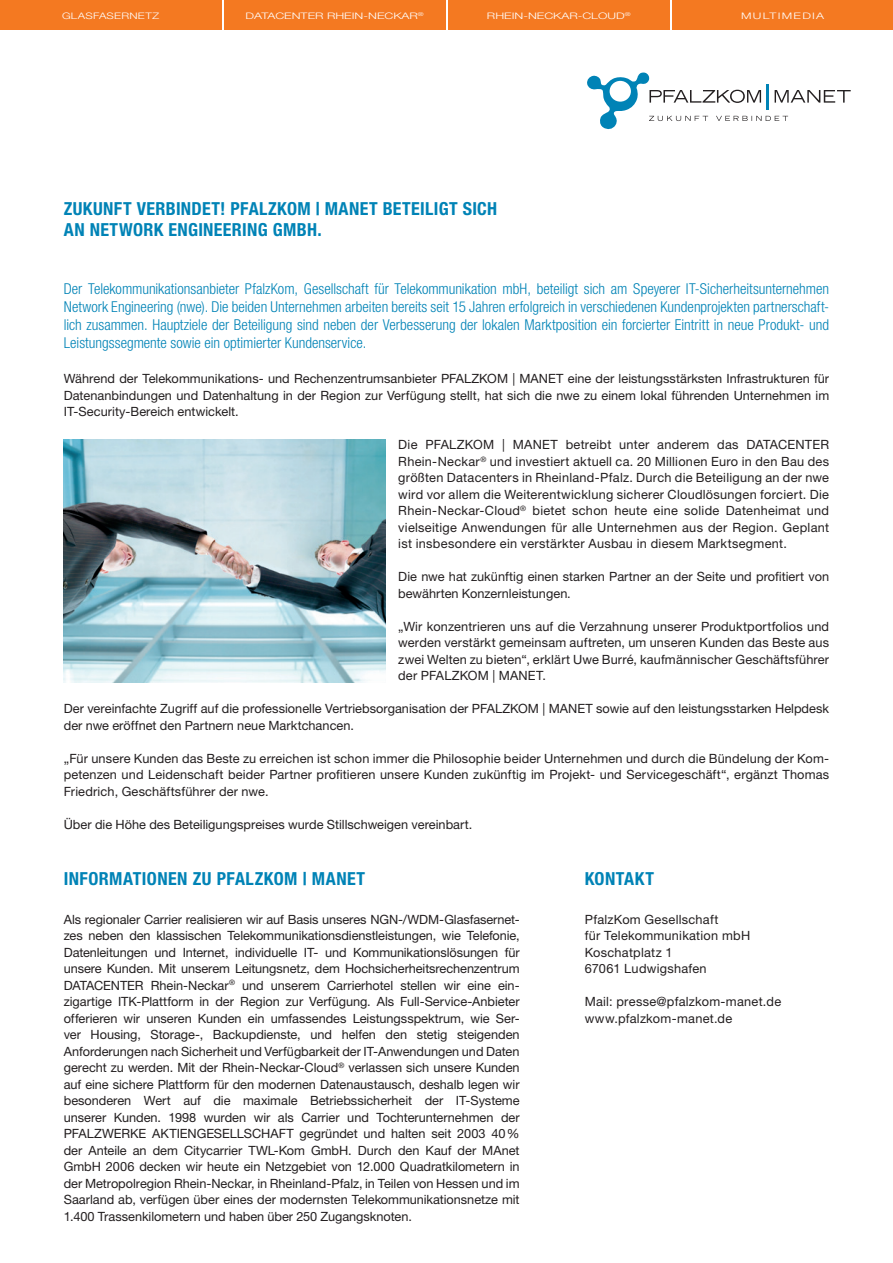
<style>
.page{position:relative;width:893px;height:1263px;background:#fff}
.page>*{position:absolute;margin:0;border:0;box-sizing:border-box;transform-origin:0 0}
.t1{font:700 condensed 18px/21.6px "Helvetica Neue LT Std";letter-spacing:.02em;color:#0083b6}
.t2{font:300 condensed 15px/18px "Helvetica Neue LT Std";color:#0083b6;text-align:justify}
.t3{font:12.75px/16.5px "Helvetica Neue LT Std";letter-spacing:.005em;color:#231f20;text-align:justify}
.t4{font:300 9px "Helvetica Neue LT Std";color:#fff;scale:1.4 1}
.t5{font:300 9px "Helvetica Neue LT Std";letter-spacing:.02em;color:#fff;scale:1.3 1}
.t6{font:300 9px "Helvetica Neue LT Std";letter-spacing:.1em;color:#fff;scale:1.4 1}
</style>
<div class="page">
<div style="left:0;top:0;width:221px;height:30px;background:#f47921"></div>
<div style="left:224px;top:0;width:221px;height:30px;background:#f47921"></div>
<div style="left:448px;top:0;width:221px;height:30px;background:#f47921"></div>
<div style="left:672px;top:0;width:221px;height:30px;background:#f47921"></div>
<svg style="left:587px;top:72px;width:264px;height:58px"></svg>
<hr style="left:767px;top:84px;width:2px;height:25px;background:#0083b6">
<img style="left:64px;top:440px;width:322px;height:242px">
<p class="t5" style="left:62px;top:10px;width:76px">GLASFASERNETZ</p>
<p class="t4" style="left:246px;top:10px;width:129px">DATACENTER RHEIN-NECKAR<sup>®</sup></p>
<p class="t4" style="left:487px;top:10px;width:104px">RHEIN-NECKAR-CLOUD<sup>®</sup></p>
<p class="t6" style="left:741px;top:10px;width:61px">MULTIMEDIA</p>
<h1 class="t1" style="left:64px;top:197px;width:435px">ZUKUNFT VERBINDET! PFALZKOM | MANET BETEILIGT SICH<br>AN NETWORK ENGINEERING GMBH.</h1>
<p class="t2" style="left:64px;top:280px;width:767px">Der Telekommunikationsanbieter PfalzKom, Gesellschaft für Telekommunikation mbH, beteiligt sich am Speyerer IT-Sicherheitsunternehmen Network Engineering (nwe). Die beiden Unternehmen arbeiten bereits seit 15 Jahren erfolgreich in verschiedenen Kundenprojekten partnerschaft&shy;lich zusammen. Hauptziele der Beteiligung sind neben der Verbesserung der lokalen Marktposition ein forcierter Eintritt in neue Produkt- und Leistungssegmente sowie ein optimierter Kundenservice.</p>
<p class="t3" style="left:64px;top:370px;width:767px">Während der Telekommunikations- und Rechenzentrumsanbieter PFALZKOM | MANET eine der leistungsstärksten Infrastrukturen für Datenanbindungen und Datenhaltung in der Region zur Verfügung stellt, hat sich die nwe zu einem lokal führenden Unternehmen im IT-Security-Bereich entwickelt.</p>
<p class="t3" style="left:398px;top:436px;width:432px">Die PFALZKOM | MANET betreibt unter anderem das DATACENTER Rhein-Neckar<sup>®</sup> und investiert aktuell ca. 20 Millionen Euro in den Bau des größten Datacenters in Rheinland-Pfalz. Durch die Beteiligung an der nwe wird vor allem die Weiterentwicklung sicherer Cloudlösungen forciert. Die Rhein-Neckar-Cloud<sup>®</sup> bietet schon heute eine solide Datenheimat und vielseitige Anwendungen für alle Unternehmen aus der Region. Geplant ist insbesondere ein verstärkter Ausbau in diesem Marktsegment.</p>
<p class="t3" style="left:398px;top:568px;width:432px">Die nwe hat zukünftig einen starken Partner an der Seite und profitiert von bewährten Konzernleistungen.</p>
<p class="t3" style="left:398px;top:618px;width:432px">„Wir konzentrieren uns auf die Verzahnung unserer Produktportfolios und werden verstärkt gemeinsam auftreten, um unseren Kunden das Beste aus zwei Welten zu bieten“, erklärt Uwe Burré, kaufmännischer Geschäftsführer der PFALZKOM | MANET.</p>
<p class="t3" style="left:64px;top:700px;width:767px">Der vereinfachte Zugriff auf die professionelle Vertriebsorganisation der PFALZKOM | MANET sowie auf den leistungsstarken Helpdesk der nwe eröffnet den Partnern neue Marktchancen.</p>
<p class="t3" style="left:64px;top:750px;width:767px">„Für unsere Kunden das Beste zu erreichen ist schon immer die Philosophie beider Unternehmen und durch die Bündelung der Kom&shy;petenzen und Leidenschaft beider Partner profitieren unsere Kunden zukünftig im Projekt- und Servicegeschäft“, ergänzt Thomas Friedrich, Geschäftsführer der nwe.</p>
<p class="t3" style="left:64px;top:816px;width:410px">Über die Höhe des Beteiligungspreises wurde Stillschweigen vereinbart.</p>
<h1 class="t1" style="left:64px;top:867px;width:303px">INFORMATIONEN ZU PFALZKOM | MANET</h1>
<p class="t3" style="left:64px;top:911px;width:457px">Als regionaler Carrier realisieren wir auf Basis unseres NGN-/WDM-Glasfasernet&shy;zes neben den klassischen Telekommunikationsdienstleistungen, wie Telefonie, Datenleitungen und Internet, individuelle IT- und Kommunikationslösungen für unsere Kunden. Mit unserem Leitungsnetz, dem Hochsicherheitsrechenzentrum DATACENTER Rhein-Neckar<sup>®</sup> und unserem Carrierhotel stellen wir eine ein&shy;zigartige ITK-Plattform in der Region zur Verfügung. Als Full-Service-Anbieter offerieren wir unseren Kunden ein umfassendes Leistungsspektrum, wie Ser&shy;ver Housing, Storage-, Backupdienste, und helfen den stetig steigenden Anforderungen nach Sicherheit und Verfügbarkeit der IT-Anwendungen und Daten gerecht zu werden. Mit der Rhein-Neckar-Cloud<sup>®</sup> verlassen sich unsere Kunden auf eine sichere Plattform für den modernen Datenaustausch, deshalb legen wir besonderen Wert auf die maximale Betriebssicherheit der IT-Systeme unserer Kunden. 1998 wurden wir als Carrier und Tochterunternehmen der PFALZWERKE AKTIENGESELLSCHAFT gegründet und halten seit 2003 40% der Anteile an dem Citycarrier TWL-Kom GmbH. Durch den Kauf der MAnet GmbH 2006 decken wir heute ein Netzgebiet von 12.000 Quadratkilometern in der Metropolregion Rhein-Neckar, in Rheinland-Pfalz, in Teilen von Hessen und im Saarland ab, verfügen über eines der modernsten Telekommunikationsnetze mit 1.400 Trassenkilometern und haben über 250 Zugangsknoten.</p>
<h1 class="t1" style="left:585px;top:867px;width:71px">KONTAKT</h1>
<p class="t3" style="left:585px;top:911px;width:167px;text-align:left">PfalzKom Gesellschaft<br>für Telekommunikation mbH<br>Koschatplatz 1<br>67061 Ludwigshafen</p>
<p class="t3" style="left:585px;top:993px;width:198px">Mail: presse@pfalzkom-manet.de www.pfalzkom-manet.de</p>
</div>
